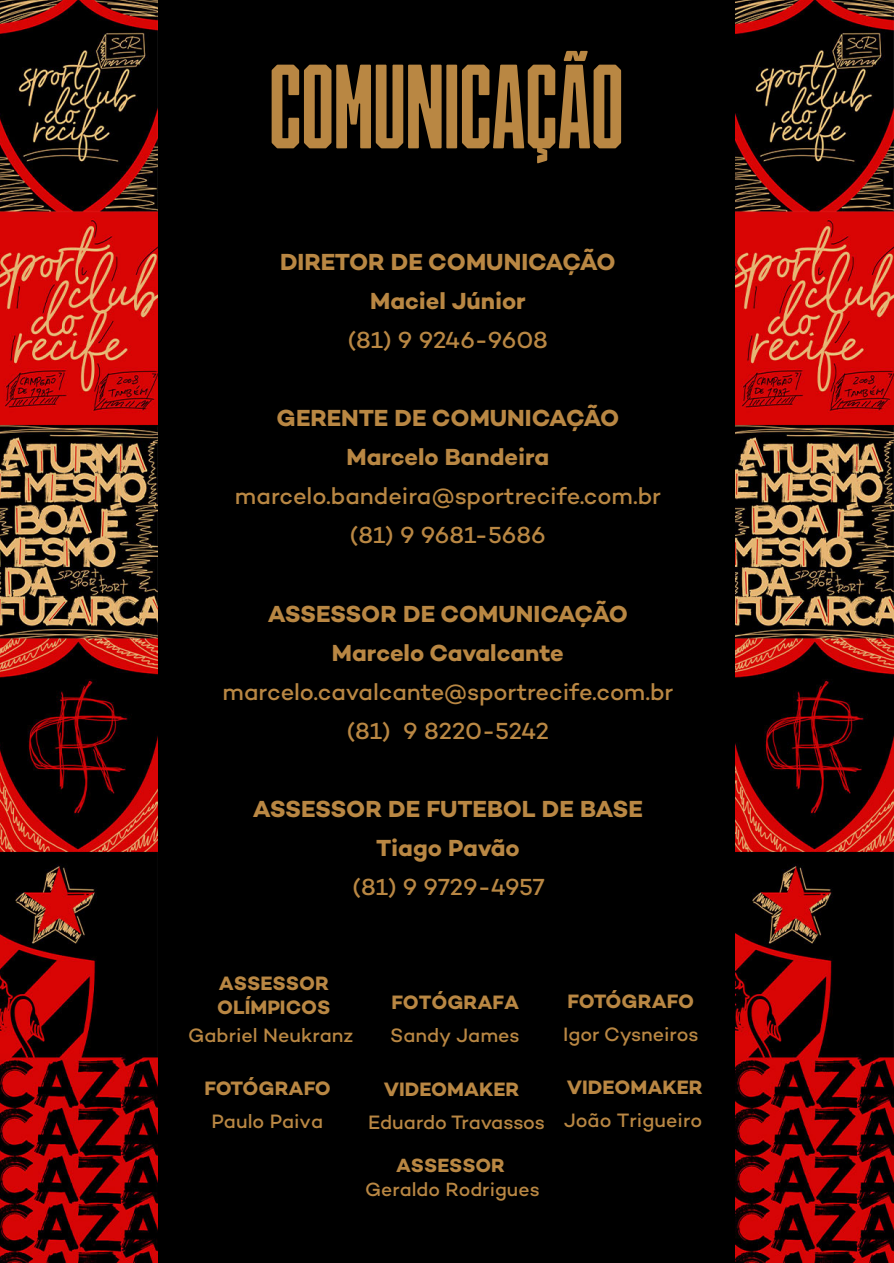
<style>
.page{position:relative;width:894px;height:1263px;background:#fff}
.page>*{position:absolute;margin:0;border:0;box-sizing:border-box;transform-origin:0 0}
.t1{font:119.55px "Redig";color:#b98743}
.t2{font:700 23.7px/39px "Campton";letter-spacing:-.005em;color:#b98743;text-align:center}
.t3{font:500 23.7px/39px "Campton";letter-spacing:-.005em;color:#b98743;text-align:center}
.t4{font:500 19.8px "Campton";color:#b98743}
.t5{font:700 19.8px/23.7px "Campton";color:#b98743}
.t6{font:500 19.5px "Campton";color:#b98743}
.t7{font:700 19.5px "Campton";color:#b98743}
</style>
<div class="page">
<div style="left:0;top:0;width:893px;height:1263px;background:#000"></div>
<img style="left:0;top:0;width:157px;height:1263px">
<img style="left:735px;top:0;width:158px;height:1263px">
<h1 class="t1" style="left:269px;top:51px;width:356px">COMUNICAÇÃO</h1>
<p class="t2" style="left:280px;top:242px;width:337px">DIRETOR DE COMUNICAÇÃO<br>Maciel Júnior</p>
<p class="t3" style="left:347px;top:320px;width:202px">(81) 9 9246-9608</p>
<p class="t2" style="left:276px;top:398px;width:344px">GERENTE DE COMUNICAÇÃO<br>Marcelo Bandeira</p>
<p class="t3" style="left:235px;top:476px;width:427px">marcelo.bandeira@sportrecife.com.br (81) 9 9681-5686</p>
<p class="t2" style="left:268px;top:593px;width:361px">ASSESSOR DE COMUNICAÇÃO<br>Marcelo Cavalcante</p>
<p class="t3" style="left:222px;top:671px;width:452px">marcelo.cavalcante@sportrecife.com.br (81) 9 8220-5242</p>
<p class="t2" style="left:253px;top:789px;width:391px">ASSESSOR DE FUTEBOL DE BASE<br>Tiago Pavão</p>
<p class="t3" style="left:352px;top:867px;width:194px">(81) 9 9729-4957</p>
<p class="t5" style="left:217px;top:971px;width:115px">ASSESSOR<br>OLÍMPICOS</p>
<p class="t5" style="left:391px;top:990px;width:129px">FOTÓGRAFA</p>
<p class="t5" style="left:567px;top:989px;width:128px">FOTÓGRAFO</p>
<p class="t4" style="left:188px;top:1023px;width:167px">Gabriel Neukranz</p>
<p class="t4" style="left:563px;top:1022px;width:137px">Igor Cysneiros</p>
<p class="t4" style="left:390px;top:1023px;width:131px">Sandy James</p>
<p class="t5" style="left:204px;top:1076px;width:128px">FOTÓGRAFO</p>
<p class="t4" style="left:211px;top:1108px;width:113px">Paulo Paiva</p>
<p class="t5" style="left:384px;top:1077px;width:137px">VIDEOMAKER</p>
<p class="t4" style="left:368px;top:1110px;width:178px">Eduardo Travassos</p>
<p class="t7" style="left:396px;top:1152px;width:110px">ASSESSOR</p>
<p class="t6" style="left:365px;top:1177px;width:176px">Geraldo Rodrigues</p>
<p class="t5" style="left:566px;top:1075px;width:137px">VIDEOMAKER</p>
<p class="t4" style="left:564px;top:1108px;width:140px">João Trigueiro</p>
</div>
